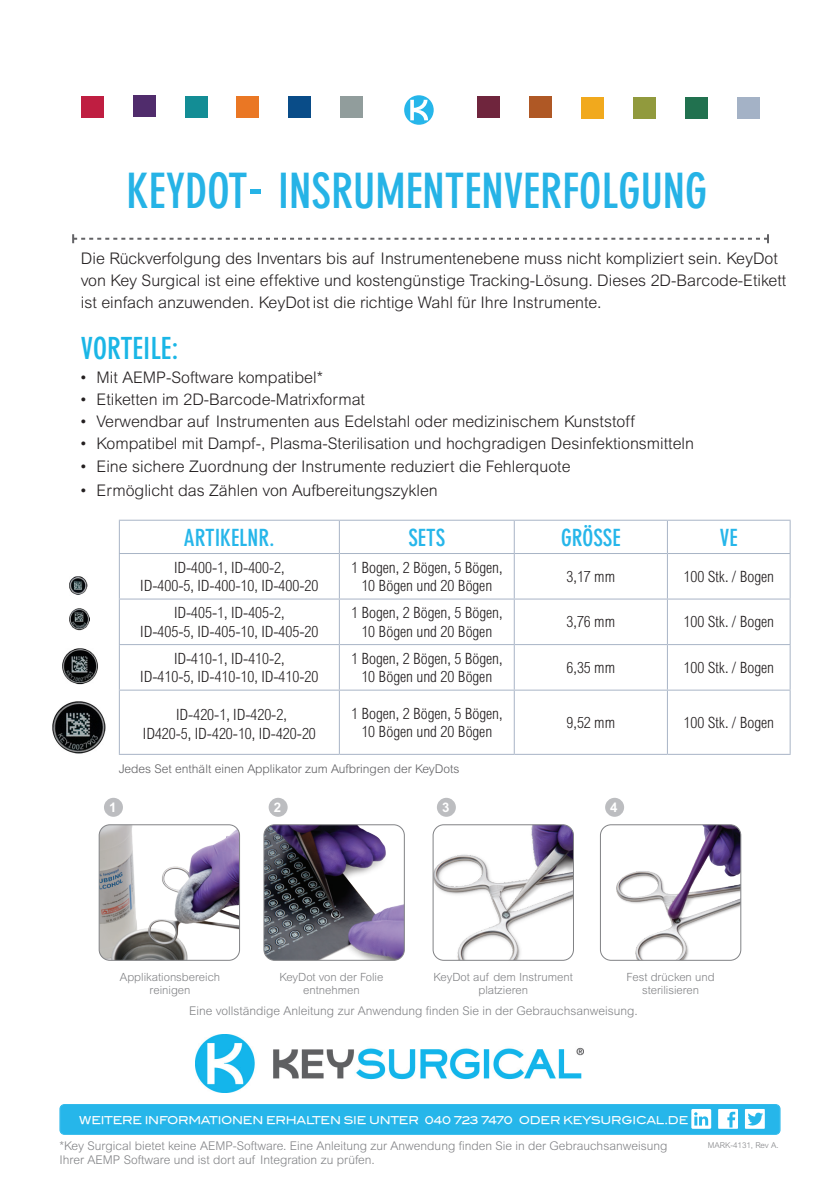
<style>
.page{position:relative;width:840px;height:1191px;background:#fff}
.page>*{position:absolute;margin:0;border:0;box-sizing:border-box;transform-origin:0 0}
.t1{font:700 condensed 48px "DIN Neuzeit Grotesk Pro";color:#26b3e6}
.t2{font:700 condensed 30px "DIN Neuzeit Grotesk Pro";color:#1ab6e6}
.t3{font:700 condensed 23.4px "DIN Neuzeit Grotesk Pro";color:#26b6ea}
.t4{font:300 16px/22px "Arial MT Std";color:#231f20}
.t5{font:300 condensed 15.6px/18.6px "Arial MT Std";color:#231f20;text-align:center}
.t6{font:700 13.2px "Arial MT Std";color:#fff}
.t7{font:300 12px/14.4px "Arial MT Std";color:#818285}
.t8{font:300 12px "Arial MT Std";color:#5f5f62}
.t9{font:300 11.4px/13.6px "Arial MT Std";color:#818285;text-align:center}
.t10{font:10.8px "Blair Md ITCTT Medium";letter-spacing:-.02em;color:#fff;scale:.96 1}
.t11{font:300 8px "Arial MT Std";color:#818285}
.s1{font-size:56px}
</style>
<div class="page">
<svg style="left:72px;top:234px;width:696px;height:9px"></svg>
<svg style="left:404px;top:95px;width:29px;height:30px"></svg>
<div style="left:60px;top:1105px;width:719px;height:29px;background:#26b6ea;border-radius:4px"></div>
<div style="left:60px;top:1104px;width:720px;height:30px;border:1px solid #26b6ea;border-radius:4px"></div>
<div style="left:61px;top:1105px;width:717px;height:28px;border:1px solid #26b6ea;border-radius:3px"></div>
<img style="left:195px;top:1034px;width:388px;height:58px">
<svg style="left:718px;top:1109px;width:19px;height:19px"></svg>
<div style="left:744px;top:1109px;width:20px;height:19px;background:#fff"></div>
<svg style="left:748px;top:1112px;width:14px;height:13px"></svg>
<svg style="left:691px;top:1109px;width:19px;height:19px"></svg>
<div style="left:477px;top:96px;width:23px;height:22px;background:#6f253d"></div>
<div style="left:529px;top:96px;width:22px;height:22px;background:#af5825"></div>
<div style="left:581px;top:97px;width:22px;height:22px;background:#f1a91d"></div>
<div style="left:633px;top:97px;width:22px;height:22px;background:#919a3d"></div>
<div style="left:685px;top:97px;width:22px;height:22px;background:#21714f"></div>
<div style="left:736px;top:97px;width:23px;height:22px;background:#a4b2c6"></div>
<div style="left:81px;top:96px;width:22px;height:22px;background:#bf1e41"></div>
<div style="left:133px;top:95px;width:22px;height:22px;background:#502c6c"></div>
<div style="left:185px;top:96px;width:22px;height:22px;background:#138d95"></div>
<div style="left:236px;top:96px;width:23px;height:22px;background:#ea7724"></div>
<div style="left:288px;top:96px;width:23px;height:22px;background:#094c88"></div>
<div style="left:340px;top:96px;width:23px;height:22px;background:#919d9c"></div>
<img style="left:99px;top:826px;width:140px;height:134px">
<div style="left:99px;top:824px;width:141px;height:136px;border:1px solid #818285;border-radius:11px"></div>
<img style="left:604px;top:824px;width:136px;height:136px">
<div style="left:599px;top:824px;width:141px;height:136px;border:1px solid #818285;border-radius:11px"></div>
<img style="left:434px;top:824px;width:139px;height:136px">
<div style="left:432px;top:824px;width:141px;height:136px;border:1px solid #818285;border-radius:11px"></div>
<img style="left:265px;top:825px;width:139px;height:135px">
<div style="left:263px;top:824px;width:141px;height:136px;border:1px solid #818285;border-radius:11px"></div>
<div style="left:104px;top:798px;width:19px;height:18px;background:#bcbdc0;border-radius:50%"></div>
<div style="left:268px;top:798px;width:19px;height:18px;background:#bcbdc0;border-radius:50%"></div>
<div style="left:436px;top:798px;width:19px;height:18px;background:#bcbdc0;border-radius:50%"></div>
<div style="left:604px;top:798px;width:19px;height:18px;background:#bcbdc0;border-radius:50%"></div>
<hr style="left:119px;top:521px;width:1px;height:32px;background:#a8b4c6">
<hr style="left:339px;top:521px;width:1px;height:32px;background:#a8b4c6">
<hr style="left:513px;top:521px;width:1px;height:32px;background:#a8b4c6">
<hr style="left:119px;top:520px;width:220px;height:1px;background:#a8b4c6">
<hr style="left:119px;top:553px;width:220px;height:1px;background:#a8b4c6">
<hr style="left:666px;top:521px;width:1px;height:32px;background:#a8b4c6">
<hr style="left:339px;top:520px;width:175px;height:1px;background:#a8b4c6">
<hr style="left:514px;top:520px;width:153px;height:1px;background:#a8b4c6">
<hr style="left:339px;top:553px;width:175px;height:1px;background:#a8b4c6">
<hr style="left:514px;top:553px;width:153px;height:1px;background:#a8b4c6">
<hr style="left:789px;top:521px;width:1px;height:32px;background:#a8b4c6">
<hr style="left:667px;top:520px;width:123px;height:1px;background:#a8b4c6">
<hr style="left:667px;top:553px;width:123px;height:1px;background:#a8b4c6">
<hr style="left:119px;top:554px;width:1px;height:44px;background:#a8b4c6">
<hr style="left:339px;top:554px;width:1px;height:44px;background:#a8b4c6">
<hr style="left:513px;top:554px;width:1px;height:44px;background:#a8b4c6">
<hr style="left:119px;top:598px;width:220px;height:1px;background:#a8b4c6">
<hr style="left:666px;top:554px;width:1px;height:44px;background:#a8b4c6">
<hr style="left:339px;top:598px;width:175px;height:1px;background:#a8b4c6">
<hr style="left:514px;top:598px;width:153px;height:1px;background:#a8b4c6">
<hr style="left:789px;top:554px;width:1px;height:44px;background:#a8b4c6">
<hr style="left:667px;top:598px;width:123px;height:1px;background:#a8b4c6">
<hr style="left:119px;top:599px;width:1px;height:45px;background:#a8b4c6">
<hr style="left:339px;top:599px;width:1px;height:45px;background:#a8b4c6">
<hr style="left:513px;top:599px;width:1px;height:45px;background:#a8b4c6">
<hr style="left:119px;top:644px;width:220px;height:1px;background:#a8b4c6">
<hr style="left:666px;top:599px;width:1px;height:45px;background:#a8b4c6">
<hr style="left:339px;top:644px;width:175px;height:1px;background:#a8b4c6">
<hr style="left:514px;top:644px;width:153px;height:1px;background:#a8b4c6">
<hr style="left:789px;top:599px;width:1px;height:45px;background:#a8b4c6">
<hr style="left:667px;top:644px;width:123px;height:1px;background:#a8b4c6">
<hr style="left:119px;top:645px;width:1px;height:44px;background:#a8b4c6">
<hr style="left:339px;top:645px;width:1px;height:44px;background:#a8b4c6">
<hr style="left:513px;top:645px;width:1px;height:44px;background:#a8b4c6">
<hr style="left:119px;top:689px;width:220px;height:1px;background:#a8b4c6">
<hr style="left:666px;top:645px;width:1px;height:44px;background:#a8b4c6">
<hr style="left:339px;top:689px;width:175px;height:1px;background:#a8b4c6">
<hr style="left:514px;top:689px;width:153px;height:1px;background:#a8b4c6">
<hr style="left:789px;top:645px;width:1px;height:44px;background:#a8b4c6">
<hr style="left:667px;top:689px;width:123px;height:1px;background:#a8b4c6">
<hr style="left:119px;top:690px;width:1px;height:64px;background:#a8b4c6">
<hr style="left:339px;top:690px;width:1px;height:64px;background:#a8b4c6">
<hr style="left:513px;top:690px;width:1px;height:64px;background:#a8b4c6">
<hr style="left:119px;top:754px;width:220px;height:1px;background:#a8b4c6">
<hr style="left:666px;top:690px;width:1px;height:64px;background:#a8b4c6">
<hr style="left:339px;top:754px;width:175px;height:1px;background:#a8b4c6">
<hr style="left:514px;top:754px;width:153px;height:1px;background:#a8b4c6">
<hr style="left:789px;top:690px;width:1px;height:64px;background:#a8b4c6">
<hr style="left:667px;top:754px;width:123px;height:1px;background:#a8b4c6">
<img style="left:69px;top:577px;width:18px;height:18px">
<img style="left:69px;top:609px;width:21px;height:21px">
<img style="left:62px;top:649px;width:36px;height:35px">
<img style="left:53px;top:701px;width:53px;height:53px">
<p class="t1" style="left:126px;top:163px;width:582px">KEYDOT<span class="s1">-</span> INSRUMENTENVERFOLGUNG</p>
<p class="t4" style="left:81px;top:247px;width:706px">Die Rückverfolgung des Inventars bis auf Instrumentenebene muss nicht kompliziert sein. KeyDot von Key Surgical ist eine effektive und kostengünstige Tracking-Lösung. Dieses 2D-Barcode-Etikett ist einfach anzuwenden. KeyDot ist die richtige Wahl für Ihre Instrumente.</p>
<p class="t2" style="left:81px;top:331px;width:99px">VORTEILE:</p>
<p class="t4" style="left:80px;top:367px;width:245px">• Mit AEMP-Software kompatibel*</p>
<p class="t4" style="left:80px;top:389px;width:287px">• Etiketten im 2D-Barcode-Matrixformat</p>
<p class="t4" style="left:80px;top:411px;width:556px">• Verwendbar auf Instrumenten aus Edelstahl oder medizinischem Kunststoff</p>
<p class="t4" style="left:80px;top:433px;width:615px">• Kompatibel mit Dampf-, Plasma-Sterilisation und hochgradigen Desinfektionsmitteln</p>
<p class="t4" style="left:80px;top:455px;width:492px">• Eine sichere Zuordnung der Instrumente reduziert die Fehlerquote</p>
<p class="t4" style="left:80px;top:479px;width:359px">• Ermöglicht das Zählen von Aufbereitungszyklen</p>
<p class="t3" style="left:184px;top:524px;width:92px">ARTIKELNR.</p>
<p class="t3" style="left:408px;top:524px;width:38px">SETS</p>
<p class="t3" style="left:560px;top:524px;width:61px">GRÖSSE</p>
<p class="t3" style="left:719px;top:524px;width:19px">VE</p>
<p class="t5" style="left:140px;top:558px;width:179px">ID-400-1, ID-400-2,<br>ID-400-5, ID-400-10, ID-400-20</p>
<p class="t5" style="left:351px;top:558px;width:153px">1 Bogen, 2 Bögen, 5 Bögen,<br>10 Bögen und 20 Bögen</p>
<p class="t5" style="left:566px;top:567px;width:50px">3,17 mm</p>
<p class="t5" style="left:683px;top:567px;width:92px">100 Stk. / Bogen</p>
<p class="t5" style="left:140px;top:603px;width:179px">ID-405-1, ID-405-2,<br>ID-405-5, ID-405-10, ID-405-20</p>
<p class="t5" style="left:351px;top:603px;width:153px">1 Bogen, 2 Bögen, 5 Bögen,<br>10 Bögen und 20 Bögen</p>
<p class="t5" style="left:566px;top:612px;width:50px">3,76 mm</p>
<p class="t5" style="left:683px;top:612px;width:92px">100 Stk. / Bogen</p>
<p class="t5" style="left:140px;top:649px;width:179px">ID-410-1, ID-410-2,<br>ID-410-5, ID-410-10, ID-410-20</p>
<p class="t5" style="left:351px;top:649px;width:153px">1 Bogen, 2 Bögen, 5 Bögen,<br>10 Bögen und 20 Bögen</p>
<p class="t5" style="left:566px;top:658px;width:50px">6,35 mm</p>
<p class="t5" style="left:683px;top:658px;width:92px">100 Stk. / Bogen</p>
<p class="t5" style="left:143px;top:705px;width:174px">ID-420-1, ID-420-2,<br>ID420-5, ID-420-10, ID-420-20</p>
<p class="t5" style="left:351px;top:703px;width:153px">1 Bogen, 2 Bögen, 5 Bögen,<br>10 Bögen und 20 Bögen</p>
<p class="t5" style="left:566px;top:713px;width:50px">9,52 mm</p>
<p class="t5" style="left:683px;top:713px;width:92px">100 Stk. / Bogen</p>
<p class="t8" style="left:119px;top:762px;width:342px">Jedes Set enthält einen Applikator zum Aufbringen der KeyDots</p>
<p class="t6" style="left:109px;top:799px;width:9px">1</p>
<p class="t6" style="left:274px;top:799px;width:9px">2</p>
<p class="t6" style="left:442px;top:799px;width:9px">3</p>
<p class="t6" style="left:610px;top:799px;width:9px">4</p>
<p class="t9" style="left:120px;top:969px;width:102px">Applikationsbereich</p>
<p class="t9" style="left:149px;top:983px;width:42px">reinigen</p>
<p class="t9" style="left:279px;top:969px;width:105px">KeyDot von der Folie entnehmen</p>
<p class="t9" style="left:433px;top:969px;width:141px">KeyDot auf dem Instrument platzieren</p>
<p class="t9" style="left:626px;top:969px;width:89px">Fest drücken und sterilisieren</p>
<p class="t7" style="left:189px;top:1003px;width:450px">Eine vollständige Anleitung zur Anwendung finden Sie in der Gebrauchsanweisung.</p>
<p class="t10" style="left:79px;top:1113px;width:635px">WEITERE INFORMATIONEN ERHALTEN SIE UNTER 040 723 7470 ODER KEYSURGICAL.DE</p>
<p class="t7" style="left:60px;top:1138px;width:609px">*Key Surgical bietet keine AEMP-Software. Eine Anleitung zur Anwendung finden Sie in der Gebrauchsanweisung<br>Ihrer AEMP Software und ist dort auf Integration zu prüfen.</p>
<p class="t11" style="left:707px;top:1140px;width:72px">MARK-4131, Rev A.</p>
</div>
